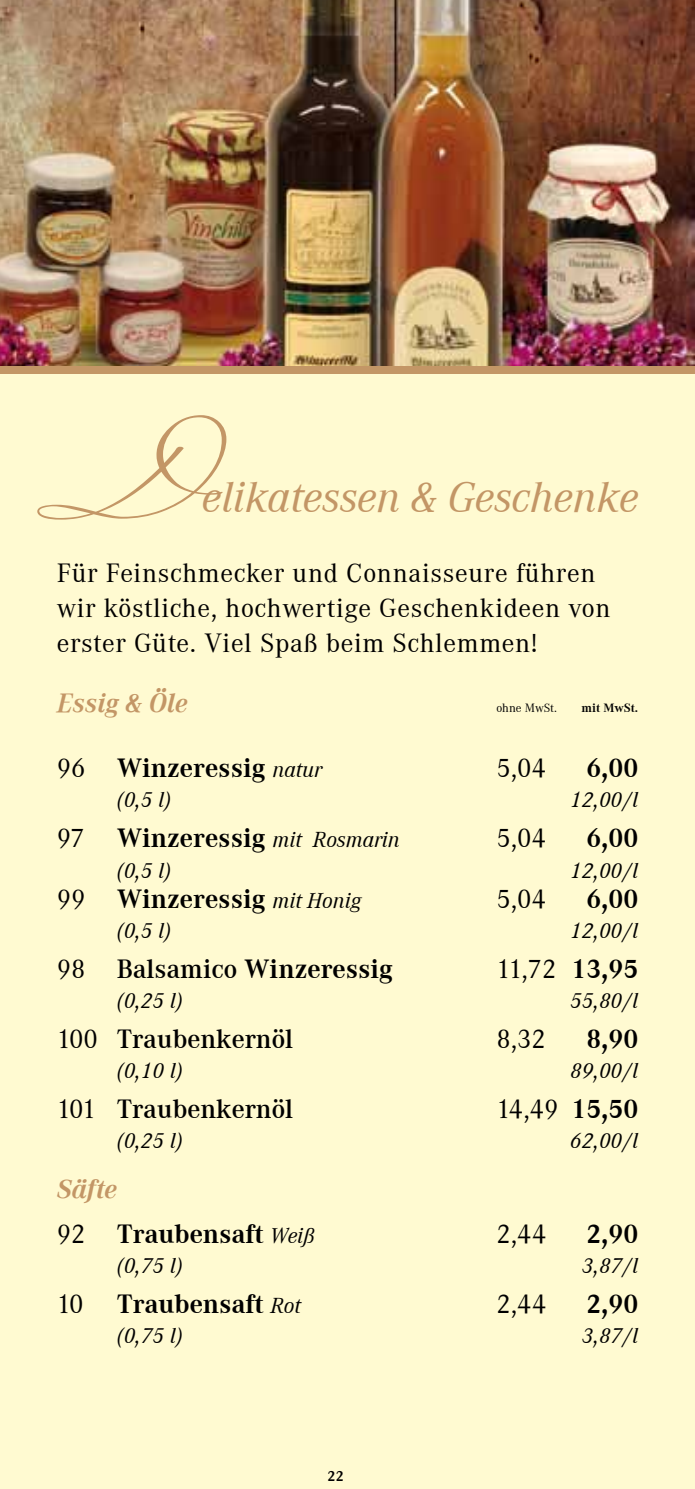
<style>
.page{position:relative;width:695px;height:1489px;background:#fff}
.page>*{position:absolute;margin:0;border:0;box-sizing:border-box;transform-origin:0 0}
.t1{font:120px "Miss Le Gatees";color:#c39666;scale:1.5 1}
.t2{font:45px "Corpo A Italic";color:#c39666}
.t3{font:27.5px/35px "Corporate A";letter-spacing:.025em;color:#000}
.t4{font:27.5px/45px "Corpo A Bold";color:#000}
.t5{font:27.5px "Corpo A Dem";color:#000}
.t6{font:italic 27.5px "Corpo A Bold";color:#c39666}
.t7{font:22.5px "Corpo A Italic";color:#000}
.t8{font:15px "Corpo A Bold";color:#000}
.t9{font:12.5px "Corporate A";color:#000}
.t10{font:12.5px "Corpo A Bold";color:#000}
.s1{font-family:"Corporate A"}
.s2{font-family:"Corpo A Italic";font-size:22.5px}
.s3{font-family:"Corpo A Dem"}
.s4{font-family:"Corpo A Bold"}
.s5{font-style:italic;color:#c39666}
</style>
<div class="page">
<div style="left:0;top:0;width:694px;height:1488px;background:#fffad1"></div>
<img style="left:0;top:0;width:694px;height:366px">
<div style="left:0;top:366px;width:694px;height:7px;background:#c39666"></div>
<h1 class="t1" style="left:57px;top:400px;width:98px">D</h1>
<h2 class="t2" style="left:202px;top:472px;width:438px">elikatessen &amp; Geschenke</h2>
<p class="t3" style="left:57px;top:556px;width:555px">Für Feinschmecker und Connaisseure führen wir köstliche, hochwertige Geschenkideen von erster Güte. Viel Spaß beim Schlemmen!</p>
<p class="t6" style="left:57px;top:687px;width:132px">Essig &amp; Öle</p>
<p class="t9" style="left:496px;top:701px;width:62px">ohne MwSt.</p>
<p class="t10" style="left:581px;top:701px;width:58px">mit MwSt.</p>
<p class="t4" style="left:57px;top:746px;width:267px"><span class="s1">96</span> Winzeressig <span class="s2">natur</span></p>
<p class="t3" style="left:496px;top:751px;width:51px">5,04</p>
<p class="t4" style="left:586px;top:746px;width:53px">6,00</p>
<p class="t7" style="left:117px;top:787px;width:56px">(0,5 l)</p>
<p class="t7" style="left:570px;top:787px;width:70px">12,00/l</p>
<p class="t4" style="left:57px;top:816px;width:344px"><span class="s1">97</span> Winzeressig <span class="s2">mit Rosmarin</span></p>
<p class="t3" style="left:496px;top:821px;width:51px">5,04</p>
<p class="t4" style="left:586px;top:816px;width:53px">6,00</p>
<p class="t7" style="left:117px;top:857px;width:56px">(0,5 l)</p>
<p class="t7" style="left:570px;top:857px;width:70px">12,00/l</p>
<p class="t4" style="left:57px;top:876px;width:305px"><span class="s1">99</span> Winzeressig <span class="s2">mit Honig</span></p>
<p class="t3" style="left:496px;top:881px;width:51px">5,04</p>
<p class="t4" style="left:586px;top:876px;width:53px">6,00</p>
<p class="t7" style="left:117px;top:917px;width:56px">(0,5 l)</p>
<p class="t7" style="left:570px;top:917px;width:70px">12,00/l</p>
<p class="t4" style="left:57px;top:946px;width:338px"><span class="s1">98</span> <span class="s3">Balsamico</span> Winzeressig</p>
<p class="t3" style="left:496px;top:951px;width:143px">11,72 <span class="s4">13,95</span></p>
<p class="t7" style="left:117px;top:987px;width:67px">(0,25 l)</p>
<p class="t7" style="left:570px;top:987px;width:70px">55,80/l</p>
<p class="t5" style="left:57px;top:1023px;width:238px"><span class="s1">100</span> Traubenkernöl</p>
<p class="t3" style="left:496px;top:1021px;width:51px">8,32</p>
<p class="t4" style="left:586px;top:1016px;width:53px">8,90</p>
<p class="t7" style="left:117px;top:1057px;width:67px">(0,10 l)</p>
<p class="t7" style="left:570px;top:1057px;width:70px">89,00/l</p>
<p class="t5" style="left:57px;top:1093px;width:238px"><span class="s1">101</span> Traubenkernöl</p>
<p class="t3" style="left:496px;top:1091px;width:143px">14,49 <span class="s4">15,50</span></p>
<p class="t7" style="left:117px;top:1127px;width:67px">(0,25 l)</p>
<p class="t7" style="left:570px;top:1127px;width:70px">62,00/l</p>
<p class="t4" style="left:57px;top:1166px;width:259px"><span class="s5">Säfte<br></span><span class="s1">92</span> Traubensaft <span class="s2">Weiß</span></p>
<p class="t3" style="left:496px;top:1216px;width:52px">2,44</p>
<p class="t4" style="left:586px;top:1211px;width:53px">2,90</p>
<p class="t7" style="left:117px;top:1252px;width:67px">(0,75 l)</p>
<p class="t7" style="left:581px;top:1252px;width:58px">3,87/l</p>
<p class="t4" style="left:57px;top:1281px;width:245px"><span class="s1">10</span> Traubensaft <span class="s2">Rot</span></p>
<p class="t3" style="left:496px;top:1286px;width:52px">2,44</p>
<p class="t4" style="left:586px;top:1281px;width:53px">2,90</p>
<p class="t7" style="left:117px;top:1322px;width:67px">(0,75 l)</p>
<p class="t7" style="left:581px;top:1322px;width:58px">3,87/l</p>
<p class="t8" style="left:327px;top:1467px;width:18px">22</p>
</div>
